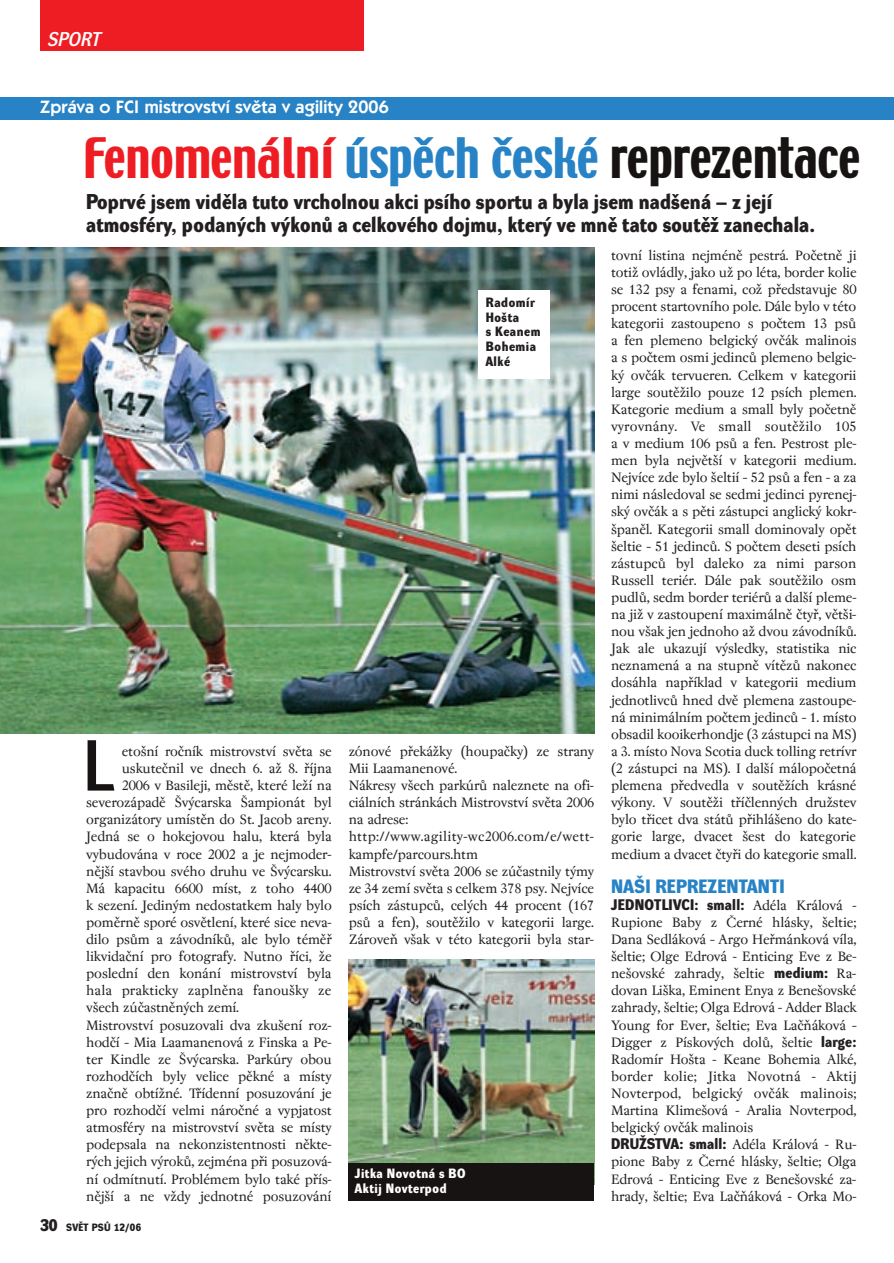
<style>
.page{position:relative;width:894px;height:1263px;background:#fff}
.page>*{position:absolute;margin:0;border:0;box-sizing:border-box;transform-origin:0 0}
.t1{font:70.5px "Dynamo DD";color:#171312}
.t2{font:49.5px "Techno CE";color:#171312}
.t3{font:21px/23px "Dynamo DB";letter-spacing:.01em;color:#231f20}
.t4{font:19.5px "Dynamo D Italic D";letter-spacing:.01em;color:#fff}
.t5{font:18.9px "Dynamo DB";letter-spacing:.015em;color:#2783c5}
.t6{font:600 18px "Itc Kabel CE";letter-spacing:.01em;color:#fff}
.t7{font:15px/17.1px "Regent";letter-spacing:-.015em;color:#231f20}
.t8{font:15px "Dynamo DB";letter-spacing:.02em;color:#231f20}
.t9{font:13.2px/14.9px "Dynamo DB";letter-spacing:.045em;color:#231f20}
.t10{font:13.2px/14.9px "Dynamo DB";letter-spacing:.045em;color:#fff}
.t11{font:10.35px "Dynamo DB";letter-spacing:.03em;color:#231f20}
.s1{color:#ee1d23}
.s2{color:#2783c5}
.s3{font-size:16.5px}
.s4{font-family:"Regent"}
.s5{font-family:"Dynamo DB"}
</style>
<div class="page">
<img style="left:0;top:0;width:893px;height:1201px">
<h3 class="t4" style="left:48px;top:32px;width:54px">SPORT</h3>
<p class="t6" style="left:40px;top:101px;width:350px">Zpráva o FCI mistrovství svûta v agility 2006</p>
<h2 class="t2" style="left:83px;top:138px;width:778px"><span class="s1">Fenomenální</span> <span class="s2">úspěch české</span> reprezentace</h2>
<h3 class="t3" style="left:86px;top:192px;width:730px">Poprvé jsem vidûla tuto vrcholnou akci psího sportu a byla jsem nad‰ená – z její atmosféry, podan˘ch v˘konÛ a celkového dojmu, kter˘ ve mnû tato soutûÏ zanechala.</h3>
<h1 class="t1" style="left:83px;top:738px;width:31px">L</h1>
<p class="t7" style="left:122px;top:744px;width:211px">eto‰ní roãník mistrovství svûta se</p>
<p class="t7" style="left:122px;top:761px;width:211px">uskuteãnil ve dnech 6. aÏ 8. fiíjna</p>
<p class="t7" style="left:122px;top:778px;width:211px">2006 v Basileji, mûstû, které leÏí na</p>
<p class="t7" style="left:86px;top:795px;width:247px">severozápadû ·v˘carska ·ampionát byl</p>
<p class="t7" style="left:86px;top:812px;width:247px">organizátory umístûn do St. Jacob areny.</p>
<p class="t7" style="left:86px;top:829px;width:247px">Jedná se o hokejovou halu, která byla</p>
<p class="t7" style="left:86px;top:846px;width:247px">vybudována v roce 2002 a je nejmoder-</p>
<p class="t7" style="left:86px;top:863px;width:247px">nûj‰í stavbou svého druhu ve ·v˘carsku.</p>
<p class="t7" style="left:86px;top:880px;width:247px">Má kapacitu 6600 míst, z toho 4400</p>
<p class="t7" style="left:86px;top:897px;width:247px">k sezení. Jedin˘m nedostatkem haly bylo</p>
<p class="t7" style="left:86px;top:915px;width:247px">pomûrnû sporé osvûtlení, které sice neva-</p>
<p class="t7" style="left:86px;top:932px;width:247px">dilo psÛm a závodníkÛ, ale bylo témûfi</p>
<p class="t7" style="left:86px;top:949px;width:247px">likvidaãní pro fotografy. Nutno fiíci, Ïe</p>
<p class="t7" style="left:86px;top:966px;width:247px">poslední den konání mistrovství byla</p>
<p class="t7" style="left:86px;top:983px;width:247px">hala prakticky zaplnûna fanou‰ky ze</p>
<p class="t7" style="left:86px;top:1000px;width:154px">v‰ech zúãastnûn˘ch zemí.</p>
<p class="t7" style="left:86px;top:1017px;width:247px">Mistrovství posuzovali dva zku‰ení roz-</p>
<p class="t7" style="left:86px;top:1034px;width:247px">hodãí – Mia Laamanenová z Finska a Pe-</p>
<p class="t7" style="left:86px;top:1051px;width:247px">ter Kindle ze ·v˘carska. Parkúry obou</p>
<p class="t7" style="left:86px;top:1068px;width:247px">rozhodãích byly velice pûkné a místy</p>
<p class="t7" style="left:86px;top:1086px;width:247px">znaãnû obtíÏné. Tfiídenní posuzování je</p>
<p class="t7" style="left:86px;top:1103px;width:247px">pro rozhodãí velmi nároãné a vypjatost</p>
<p class="t7" style="left:86px;top:1120px;width:247px">atmosféry na mistrovství svûta se místy</p>
<p class="t7" style="left:86px;top:1137px;width:247px">podepsala na nekonzistentnosti nûkte-</p>
<p class="t7" style="left:86px;top:1154px;width:247px">r˘ch jejich v˘rokÛ, zejména pfii posuzová-</p>
<p class="t7" style="left:86px;top:1171px;width:247px">ní odmítnutí. Problémem bylo také pfiís-</p>
<p class="t7" style="left:86px;top:1188px;width:247px">nûj‰í a ne vÏdy jednotné posuzování</p>
<p class="t11" style="left:40px;top:1223px;width:102px"><span class="s3">30</span> SVùT PSÒ 12/06</p>
<p class="t9" style="left:485px;top:296px;width:56px">Radomír<br>Ho‰ta<br>s Keanem<br>Bohemia<br>Alké</p>
<p class="t7" style="left:348px;top:744px;width:247px">zónové pfiekáÏky (houpaãky) ze strany Mii Laamanenové.<br>Nákresy v‰ech parkúrÛ naleznete na ofi&shy;ciálních stránkách Mistrovství svûta 2006 na adrese: http://www.agility-wc2006.com/e/wett&shy;kampfe/parcours.htm<br>Mistrovství svûta 2006 se zúãastnily t˘my ze 34 zemí svûta s celkem 378 psy. Nejvíce psích zástupcÛ, cel˘ch 44 procent (167 psÛ a fen), soutûÏilo v kategorii large.<br>ZároveÀ v‰ak v této kategorii byla star-</p>
<p class="t10" style="left:355px;top:1167px;width:112px">Jitka Novotná s BO<br>Aktij Novterpod</p>
<p class="t7" style="left:611px;top:248px;width:247px;text-align:justify">tovní listina nejménû pestrá. Poãetnû ji totiÏ ovládly, jako uÏ po léta, border kolie se 132 psy a fenami, coÏ pfiedstavuje 80 procent startovního pole. Dále bylo v této kategorii zastoupeno s poãtem 13 psÛ a fen plemeno belgick˘ ovãák malinois a s poãtem osmi jedincÛ plemeno belgic&shy;k˘ ovãák tervueren. Celkem v kategorii large soutûÏilo pouze 12 psích plemen.<br>Kategorie medium a small byly poãetnû vyrovnány. Ve small soutûÏilo 105 a v medium 106 psÛ a fen. Pestrost ple&shy;men byla nejvût‰í v kategorii medium.<br>Nejvíce zde bylo ‰eltií – 52 psÛ a fen - a za nimi následoval se sedmi jedinci pyrenej&shy;sk˘ ovãák a s pûti zástupci anglick˘ kokr-‰panûl. Kategorii small dominovaly opût ‰eltie – 51 jedincÛ. S poãtem deseti psích zástupcÛ byl daleko za nimi parson Russell teriér. Dále pak soutûÏilo osm pudlÛ, sedm border teriérÛ a dal‰í pleme&shy;na jiÏ v zastoupení maximálnû ãtyfi, vût‰i&shy;nou v‰ak jen jednoho aÏ dvou závodníkÛ.<br>Jak ale ukazují v˘sledky, statistika nic neznamená a na stupnû vítûzÛ nakonec dosáhla napfiíklad v kategorii medium jednotlivcÛ hned dvû plemena zastoupe&shy;ná minimálním poãtem jedincÛ – 1. místo obsadil kooikerhondje (3 zástupci na MS) a 3. místo Nova Scotia duck tolling retrívr (2 zástupci na MS). I dal‰í málopoãetná plemena pfiedvedla v soutûÏích krásné v˘kony. V soutûÏi tfiíãlenn˘ch druÏstev bylo tfiicet dva státÛ pfiihlá‰eno do kate&shy;gorie large, dvacet ‰est do kategorie medium a dvacet ãtyfii do kategorie small.</p>
<p class="t5" style="left:611px;top:878px;width:175px">NA·I REPREZENTANTI</p>
<p class="t8" style="left:611px;top:898px;width:247px">JEDNOTLIVCI: small: <span class="s4">Adéla Králová -</span></p>
<p class="t7" style="left:611px;top:915px;width:247px">Rupione Baby z âerné hlásky, ‰eltie; Dana Sedláková – Argo Hefimánková víla, ‰eltie; Olge Edrová - Enticing Eve z Be&shy;ne‰ovské zahrady, ‰eltie <span class="s5">medium:</span> Ra&shy;dovan Li‰ka, Eminent Enya z Bene‰ovské zahrady, ‰eltie; Olga Edrová - Adder Black Young for Ever, ‰eltie; Eva LaãÀáková – Digger z Pískov˘ch dolÛ, ‰eltie <span class="s5">large:<br></span>Radomír Ho‰ta - Keane Bohemia Alké, border kolie; Jitka Novotná - Aktij Novterpod, belgick˘ ovãák malinois; Martina Klime‰ová - Aralia Novterpod, belgick˘ ovãák malinois<br><span class="s5">DRUÎSTVA: small:</span> Adéla Králová - Ru&shy;pione Baby z âerné hlásky, ‰eltie; Olga Edrová - Enticing Eve z Bene‰ovské za&shy;hrady, ‰eltie; Eva LaãÀáková - Orka Mo-</p>
</div>
